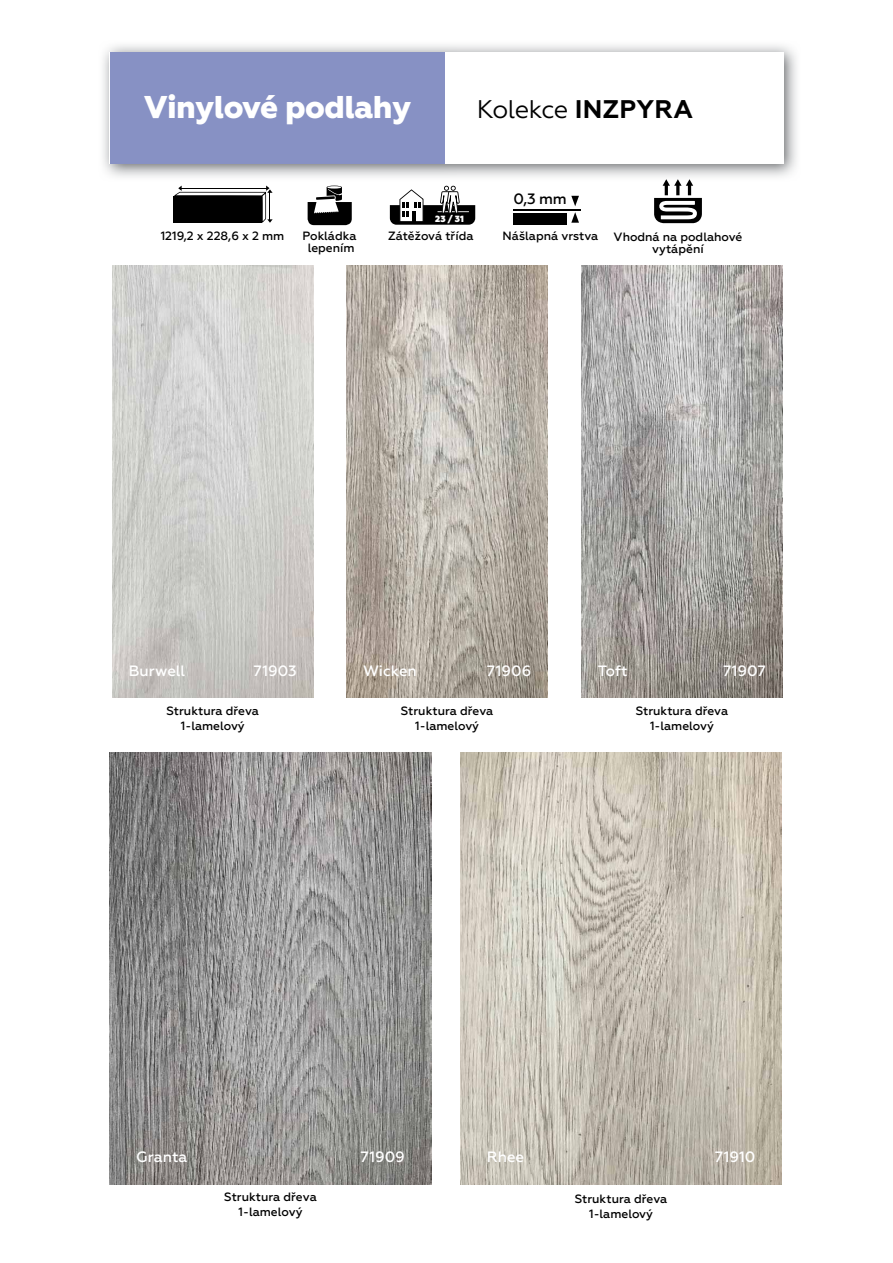
<style>
.page{position:relative;width:893px;height:1263px;background:#fff}
.page>*{position:absolute;margin:0;border:0;box-sizing:border-box;transform-origin:0 0}
.t1{font:800 31.5px "Geometria";letter-spacing:-.02em;color:#fff}
.t2{font:25.5px "Geometria";letter-spacing:-.025em;color:#000}
.t3{font:500 15px "Geometria";color:#fff}
.t4{font:500 15px "Geometria";color:#000}
.t5{font:500 12px/15px "Geometria";color:#000;text-align:center}
.t6{font:800 9px "Geometria";color:#fff}
.s1{font-weight:700}
</style>
<div class="page">
<img style="left:103px;top:45px;width:694px;height:132px">
<div style="left:110px;top:52px;width:674px;height:112px;background:#fff"></div>
<div style="left:110px;top:52px;width:335px;height:112px;background:#8791c4"></div>
<img style="left:581px;top:266px;width:202px;height:432px">
<img style="left:110px;top:752px;width:321px;height:432px">
<img style="left:460px;top:752px;width:322px;height:432px">
<img style="left:112px;top:266px;width:201px;height:432px">
<img style="left:347px;top:266px;width:201px;height:432px">
<hr style="left:514px;top:209px;width:67px;height:1px;background:#000">
<svg style="left:571px;top:212px;width:8px;height:11px"></svg>
<svg style="left:571px;top:195px;width:8px;height:11px"></svg>
<div style="left:514px;top:213px;width:53px;height:11px;background:#000"></div>
<div style="left:390px;top:185px;width:85px;height:40px;background:#000;border-radius:7px"></div>
<svg style="left:389px;top:185px;width:87px;height:37px"></svg>
<svg style="left:308px;top:186px;width:44px;height:39px"></svg>
<svg style="left:174px;top:186px;width:99px;height:37px"></svg>
<svg style="left:654px;top:179px;width:48px;height:44px"></svg>
<h1 class="t1" style="left:144px;top:89px;width:269px">Vinylové podlahy</h1>
<h2 class="t2" style="left:477px;top:94px;width:218px">Kolekce <span class="s1">INZPYRA</span></h2>
<p class="t6" style="left:435px;top:213px;width:30px">23 / 31</p>
<p class="t4" style="left:514px;top:190px;width:55px">0,3 mm</p>
<p class="t5" style="left:161px;top:228px;width:125px">1219,2 x 228,6 x 2 mm</p>
<p class="t5" style="left:614px;top:231px;width:130px;line-height:12px">Vhodná na podlahové vytápění</p>
<p class="t5" style="left:388px;top:229px;width:87px">Zátěžová třída</p>
<p class="t5" style="left:503px;top:229px;width:97px">Nášlapná vrstva</p>
<p class="t5" style="left:303px;top:230px;width:56px;line-height:12px">Pokládka lepením</p>
<p class="t3" style="left:129px;top:662px;width:58px">Burwell</p>
<p class="t3" style="left:254px;top:662px;width:45px">71903</p>
<p class="t3" style="left:363px;top:662px;width:55px">Wicken</p>
<p class="t3" style="left:487px;top:662px;width:46px">71906</p>
<p class="t5" style="left:167px;top:703px;width:94px">Struktura dřeva<br>1-lamelový</p>
<p class="t5" style="left:401px;top:703px;width:94px">Struktura dřeva<br>1-lamelový</p>
<p class="t3" style="left:598px;top:662px;width:31px">Toft</p>
<p class="t3" style="left:723px;top:662px;width:44px">71907</p>
<p class="t5" style="left:636px;top:703px;width:94px">Struktura dřeva<br>1-lamelový</p>
<p class="t3" style="left:136px;top:1148px;width:53px">Granta</p>
<p class="t3" style="left:361px;top:1148px;width:46px">71909</p>
<p class="t3" style="left:487px;top:1148px;width:39px">Rhee</p>
<p class="t3" style="left:715px;top:1148px;width:42px">71910</p>
<p class="t5" style="left:224px;top:1189px;width:94px">Struktura dřeva<br>1-lamelový</p>
<p class="t5" style="left:575px;top:1191px;width:94px">Struktura dřeva<br>1-lamelový</p>
</div>
